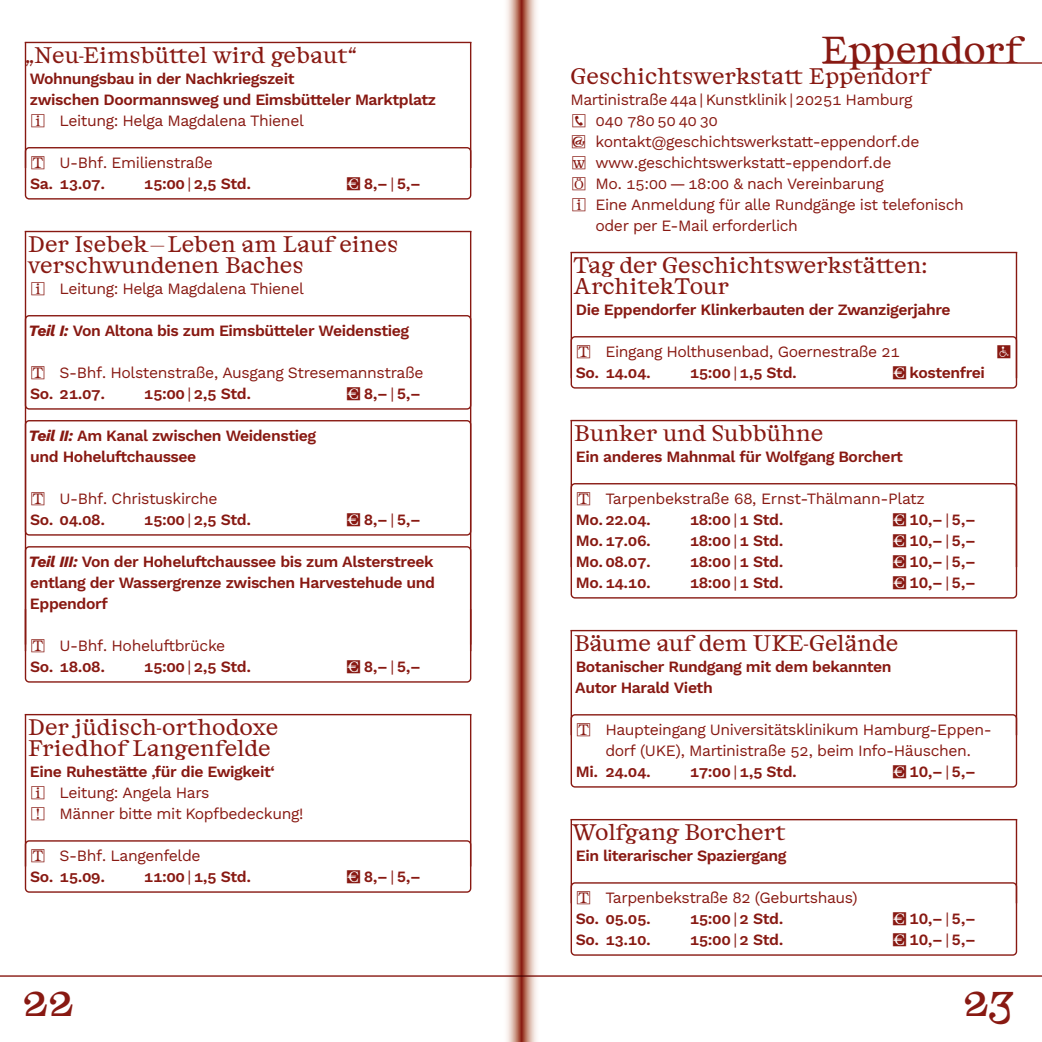
<style>
.page{position:relative;width:1042px;height:1042px;background:#fff}
.page>*{position:absolute;margin:0;border:0;box-sizing:border-box;transform-origin:0 0}
.t1{font:43.75px "Nordic Pavilion";color:#881912}
.t2{font:35px "Nordic Pavilion";letter-spacing:-.03em;color:#881912}
.t3{font:21px/21px "Nordic Pavilion";letter-spacing:-.025em;color:#881912}
.t4{font:21px "Nordic Pavilion";letter-spacing:-.045em;color:#881912}
.t5{font:600 15.75px/21px "Work Sans";letter-spacing:-.025em;color:#881912}
.t6{font:15.75px/21px "Work Sans";letter-spacing:-.025em;color:#881912}
.s1{font-weight:400}
.s2{font-weight:700;font-style:italic}
</style>
<div class="page">
<hr style="left:0;top:975px;width:1042px;height:2px;background:#881912">
<hr style="left:570px;top:252px;width:447px;height:1px;background:#881912">
<hr style="left:570px;top:420px;width:447px;height:1px;background:#881912">
<hr style="left:570px;top:630px;width:447px;height:1px;background:#881912">
<hr style="left:570px;top:819px;width:447px;height:1px;background:#881912">
<hr style="left:25px;top:42px;width:446px;height:1px;background:#881912">
<hr style="left:25px;top:231px;width:446px;height:1px;background:#881912">
<hr style="left:25px;top:714px;width:446px;height:1px;background:#881912">
<div style="left:25px;top:147px;width:446px;height:53px;border:1px solid #881912;border-radius:4px"></div>
<div style="left:25px;top:315px;width:446px;height:95px;border:1px solid #881912;border-radius:4px"></div>
<div style="left:25px;top:420px;width:446px;height:116px;border:1px solid #881912;border-radius:4px"></div>
<div style="left:25px;top:546px;width:446px;height:136px;border:1px solid #881912;border-radius:4px"></div>
<hr style="left:25px;top:42px;width:1px;height:126px;background:#881912">
<hr style="left:25px;top:231px;width:1px;height:420px;background:#881912">
<hr style="left:470px;top:42px;width:1px;height:126px;background:#881912">
<hr style="left:470px;top:231px;width:1px;height:420px;background:#881912">
<div style="left:25px;top:840px;width:446px;height:53px;border:1px solid #881912;border-radius:4px"></div>
<div style="left:570px;top:336px;width:447px;height:53px;border:1px solid #881912;border-radius:4px"></div>
<div style="left:570px;top:714px;width:447px;height:73px;border:1px solid #881912;border-radius:4px"></div>
<div style="left:570px;top:882px;width:447px;height:74px;border:1px solid #881912;border-radius:4px"></div>
<div style="left:570px;top:483px;width:447px;height:115px;border:1px solid #881912;border-radius:4px"></div>
<hr style="left:570px;top:252px;width:2px;height:126px;background:#881912">
<hr style="left:570px;top:630px;width:2px;height:105px;background:#881912">
<hr style="left:570px;top:819px;width:2px;height:84px;background:#881912">
<hr style="left:25px;top:714px;width:1px;height:152px;background:#881912">
<hr style="left:570px;top:420px;width:2px;height:147px;background:#881912">
<hr style="left:1016px;top:252px;width:1px;height:126px;background:#881912">
<hr style="left:1016px;top:630px;width:1px;height:105px;background:#881912">
<hr style="left:1016px;top:819px;width:1px;height:84px;background:#881912">
<hr style="left:470px;top:714px;width:1px;height:152px;background:#881912">
<hr style="left:1016px;top:420px;width:1px;height:147px;background:#881912">
<hr style="left:822px;top:62px;width:220px;height:2px;background:#881912">
<svg style="left:501px;top:0;width:40px;height:1042px"></svg>
<h3 class="t4" style="left:26px;top:43px;width:332px">„Neu-Eimsbüttel wird gebaut“</h3>
<p class="t5" style="left:30px;top:67px;width:408px">Wohnungsbau in der Nachkriegszeit<br>zwischen Doormannsweg und Eimsbütteler Marktplatz</p>
<p class="t6" style="left:60px;top:109px;width:246px">Leitung: Helga Magdalena Thienel</p>
<p class="t6" style="left:60px;top:151px;width:155px">U-Bhf. Emilienstraße</p>
<p class="t5" style="left:30px;top:172px;width:77px">Sa. 13.07.</p>
<p class="t5" style="left:144px;top:172px;width:109px">15:00 <span class="s1">|</span> 2,5 Std.</p>
<p class="t5" style="left:364px;top:172px;width:59px">8,– <span class="s1">|</span> 5,–</p>
<h3 class="t3" style="left:27px;top:234px;width:373px">Der Isebek–Leben am Lauf eines verschwundenen Baches</h3>
<p class="t6" style="left:60px;top:277px;width:246px">Leitung: Helga Magdalena Thienel</p>
<p class="t5" style="left:29px;top:319px;width:382px"><span class="s2">Teil I:</span> Von Altona bis zum Eimsbütteler Weidenstieg</p>
<p class="t6" style="left:60px;top:361px;width:365px">S-Bhf. Holstenstraße, Ausgang Stresemannstraße</p>
<p class="t5" style="left:30px;top:382px;width:77px">So. 21.07.</p>
<p class="t5" style="left:144px;top:382px;width:109px">15:00 <span class="s1">|</span> 2,5 Std.</p>
<p class="t5" style="left:364px;top:382px;width:59px">8,– <span class="s1">|</span> 5,–</p>
<p class="t5" style="left:29px;top:424px;width:289px"><span class="s2">Teil II:</span> Am Kanal zwischen Weidenstieg und Hoheluftchaussee</p>
<p class="t6" style="left:60px;top:487px;width:159px">U-Bhf. Christuskirche</p>
<p class="t5" style="left:30px;top:508px;width:77px">So. 04.08.</p>
<p class="t5" style="left:144px;top:508px;width:109px">15:00 <span class="s1">|</span> 2,5 Std.</p>
<p class="t5" style="left:364px;top:508px;width:59px">8,– <span class="s1">|</span> 5,–</p>
<p class="t5" style="left:29px;top:550px;width:408px;text-align:justify"><span class="s2">Teil III:</span> Von der Hoheluftchaussee bis zum Alsterstreek entlang der Wassergrenze zwischen Harvestehude und Eppendorf</p>
<p class="t6" style="left:60px;top:634px;width:167px">U-Bhf. Hoheluftbrücke</p>
<p class="t5" style="left:30px;top:655px;width:77px">So. 18.08.</p>
<p class="t5" style="left:144px;top:655px;width:109px">15:00 <span class="s1">|</span> 2,5 Std.</p>
<p class="t5" style="left:364px;top:655px;width:59px">8,– <span class="s1">|</span> 5,–</p>
<h3 class="t3" style="left:28px;top:717px;width:252px">Der jüdisch-orthodoxe<br>Friedhof Langenfelde</h3>
<p class="t5" style="left:30px;top:760px;width:246px">Eine Ruhestätte ‚für die Ewigkeit‘</p>
<p class="t6" style="left:60px;top:781px;width:245px">Leitung: Angela Hars<br>Männer bitte mit Kopfbedeckung!</p>
<p class="t6" style="left:60px;top:844px;width:143px">S-Bhf. Langenfelde</p>
<p class="t5" style="left:30px;top:865px;width:77px">So. 15.09.</p>
<p class="t5" style="left:144px;top:865px;width:109px">11:00 <span class="s1">|</span> 1,5 Std.</p>
<p class="t5" style="left:364px;top:865px;width:59px">8,– <span class="s1">|</span> 5,–</p>
<h2 class="t2" style="left:820px;top:29px;width:202px">Eppendorf</h2>
<h3 class="t3" style="left:570px;top:66px;width:361px">Geschichtswerkstatt Eppendorf</h3>
<p class="t6" style="left:595px;top:88px;width:370px;text-indent:-25px">Martinistraße 44a | Kunstklinik | 20251 Hamburg<br>040 780 50 40 30 kontakt@geschichtswerkstatt-eppendorf.de www.geschichtswerkstatt-eppendorf.de<br>Mo. 15:00 — 18:00 &amp; nach Vereinbarung<br>Eine Anmeldung für alle Rundgänge ist telefonisch oder per E-Mail erforderlich</p>
<h3 class="t3" style="left:573px;top:255px;width:355px">Tag der Geschichtswerkstätten:<br>ArchitekTour</h3>
<p class="t5" style="left:576px;top:298px;width:376px">Die Eppendorfer Klinkerbauten der Zwanzigerjahre</p>
<p class="t6" style="left:605px;top:340px;width:296px">Eingang Holthusenbad, Goernestraße 21</p>
<p class="t5" style="left:576px;top:361px;width:77px">So. 14.04.</p>
<p class="t5" style="left:690px;top:361px;width:109px">15:00 <span class="s1">|</span> 1,5 Std.</p>
<p class="t5" style="left:909px;top:361px;width:77px">kostenfrei</p>
<h3 class="t3" style="left:574px;top:423px;width:251px">Bunker und Subbühne</h3>
<p class="t5" style="left:576px;top:445px;width:329px">Ein anderes Mahnmal für Wolfgang Borchert</p>
<p class="t6" style="left:605px;top:487px;width:321px">Tarpenbekstraße 68, Ernst-Thälmann-Platz</p>
<p class="t5" style="left:576px;top:508px;width:77px">Mo. 22.04.</p>
<p class="t5" style="left:690px;top:508px;width:95px">18:00 <span class="s1">|</span> 1 Std.</p>
<p class="t5" style="left:909px;top:508px;width:68px">10,– <span class="s1">|</span> 5,–</p>
<p class="t5" style="left:576px;top:529px;width:77px">Mo. 17.06.</p>
<p class="t5" style="left:690px;top:529px;width:95px">18:00 <span class="s1">|</span> 1 Std.</p>
<p class="t5" style="left:909px;top:529px;width:68px">10,– <span class="s1">|</span> 5,–</p>
<p class="t5" style="left:576px;top:550px;width:77px">Mo. 08.07.</p>
<p class="t5" style="left:690px;top:550px;width:95px">18:00 <span class="s1">|</span> 1 Std.</p>
<p class="t5" style="left:909px;top:550px;width:68px">10,– <span class="s1">|</span> 5,–</p>
<p class="t5" style="left:576px;top:571px;width:77px">Mo. 14.10.</p>
<p class="t5" style="left:690px;top:571px;width:95px">18:00 <span class="s1">|</span> 1 Std.</p>
<p class="t5" style="left:909px;top:571px;width:68px">10,– <span class="s1">|</span> 5,–</p>
<h3 class="t3" style="left:574px;top:633px;width:326px">Bäume auf dem UKE-Gelände</h3>
<p class="t5" style="left:575px;top:655px;width:318px">Botanischer Rundgang mit dem bekannten<br>Autor Harald Vieth</p>
<p class="t6" style="left:605px;top:718px;width:388px">Haupteingang Universitätsklinikum Hamburg-Eppen&shy;dorf (UKE), Martinistraße 52, beim Info-Häuschen.</p>
<p class="t5" style="left:576px;top:760px;width:77px">Mi. 24.04.</p>
<p class="t5" style="left:690px;top:760px;width:109px">17:00 <span class="s1">|</span> 1,5 Std.</p>
<p class="t5" style="left:909px;top:760px;width:68px">10,– <span class="s1">|</span> 5,–</p>
<h3 class="t3" style="left:572px;top:822px;width:216px">Wolfgang Borchert</h3>
<p class="t5" style="left:576px;top:844px;width:212px">Ein literarischer Spaziergang</p>
<p class="t6" style="left:605px;top:886px;width:254px">Tarpenbekstraße 82 (Geburtshaus)</p>
<p class="t5" style="left:576px;top:907px;width:77px">So. 05.05.</p>
<p class="t5" style="left:690px;top:907px;width:95px">15:00 <span class="s1">|</span> 2 Std.</p>
<p class="t5" style="left:909px;top:907px;width:68px">10,– <span class="s1">|</span> 5,–</p>
<p class="t5" style="left:576px;top:928px;width:77px">So. 13.10.</p>
<p class="t5" style="left:690px;top:928px;width:95px">15:00 <span class="s1">|</span> 2 Std.</p>
<p class="t5" style="left:909px;top:928px;width:68px">10,– <span class="s1">|</span> 5,–</p>
<h1 class="t1" style="left:22px;top:973px;width:53px">22</h1>
<h1 class="t1" style="left:963px;top:973px;width:52px">23</h1>
</div>
